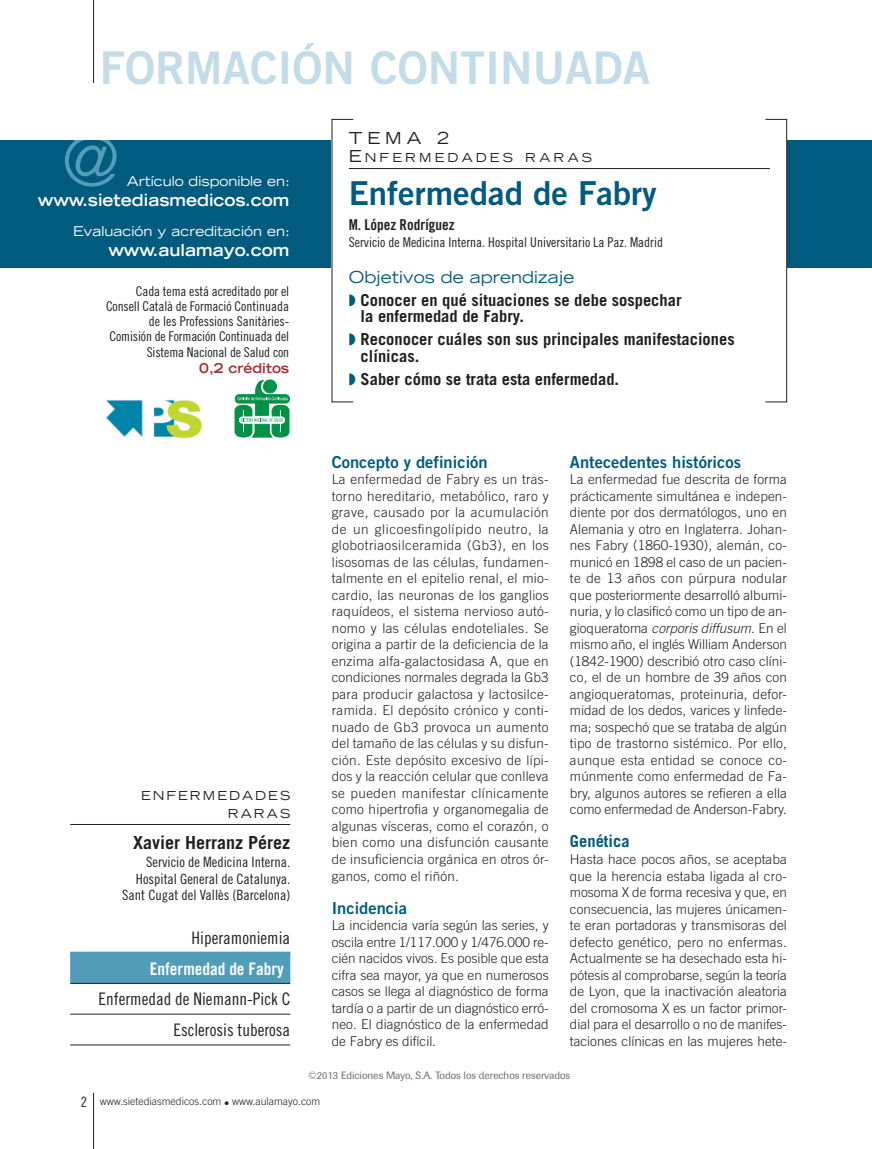
<style>
.page{position:relative;width:872px;height:1149px;background:#fff}
.page>*{position:absolute;margin:0;border:0;box-sizing:border-box;transform-origin:0 0}
.t1{font:expanded 67.8px "Trade Gothic LT Std";color:#fff}
.t2{font:45px "Trade Gothic LT Std Bd 2";color:#c3dce8}
.t3{font:33px "Trade Gothic LT Std Bd 2";color:#005b7f}
.t4{font:700 18px "Trade Gothic LT Std";color:#231f20}
.t5{font:17.25px/30.8px "Trade Gothic LT Std Cn 18";color:#231f20;text-align:right}
.t6{font:17.25px "Trade Gothic LT Std Bd Cn 20";color:#fff}
.t7{font:700 16.5px/23px "Trade Gothic LT Std";color:#231f20}
.t8{font:16.5px "Trade Gothic LT Std Bd 2";color:#005b7f}
.t9{font:700 expanded 16.5px "Trade Gothic LT Std";color:#fff}
.t10{font:700 16.5px "Trade Gothic LT Std";color:#005b7f}
.t11{font:expanded 16.5px "Trade Gothic LT Std";color:#231f20}
.t12{font:15px "Trade Gothic LT Std Bd Cn 20";color:#231f20}
.t13{font:14.25px/16.5px "Trade Gothic LT Std Cn 18";color:#231f20;text-align:right}
.t14{font:300 13.5px/16.5px "Trade Gothic LT Std";color:#231f20;text-align:justify}
.t15{font:13.5px/15.1px "Trade Gothic LT Std Cn 18";letter-spacing:-.01em;color:#231f20;text-align:right}
.t16{font:expanded 13.5px "Trade Gothic LT Std";color:#fff}
.t17{font:700 expanded 13.5px "Trade Gothic LT Std";color:#a72b30}
.t18{font:expanded 12.3px/18px "Trade Gothic LT Std";letter-spacing:.165em;color:#231f20;text-align:right}
.t19{font:expanded 12.3px "Trade Gothic LT Std";letter-spacing:.255em;color:#231f20}
.t20{font:10.5px "Imago";color:#6c6d70}
.t21{font:300 10.5px "Trade Gothic LT Std";color:#231f20}
.s1{font-size:16.5px}
.s2{font-weight:400;font-stretch:expanded;color:#005b7f}
.s3{color:#005b7f}
.s4{font-style:italic}
</style>
<div class="page">
<div style="left:0;top:141px;width:872px;height:127px;background:#005b7f"></div>
<img style="left:106px;top:400px;width:96px;height:39px">
<svg style="left:234px;top:379px;width:56px;height:58px"></svg>
<hr style="left:70px;top:824px;width:220px;height:1px;background:#231f20">
<div style="left:70px;top:951px;width:220px;height:31px;background:#509cb9"></div>
<hr style="left:70px;top:982px;width:220px;height:1px;background:#231f20">
<hr style="left:70px;top:1013px;width:220px;height:1px;background:#231f20">
<hr style="left:70px;top:1044px;width:220px;height:1px;background:#231f20">
<hr style="left:93px;top:1092px;width:1px;height:56px;background:#231f20">
<hr style="left:93px;top:0;width:1px;height:83px;background:#231f20">
<div style="left:332px;top:119px;width:455px;height:283px;background:#fff"></div>
<hr style="left:349px;top:168px;width:421px;height:1px;background:#231f20">
<div style="left:765px;top:119px;width:22px;height:283px;border:1px solid #231f20"></div>
<h2 class="t2" style="left:100px;top:51px;width:552px">FORMACIÓN CONTINUADA</h2>
<h1 class="t1" style="left:64px;top:129px;width:56px">@</h1>
<p class="t16" style="left:127px;top:175px;width:165px">Artículo disponible en:</p>
<p class="t9" style="left:38px;top:192px;width:253px">www.sietediasmedicos.com</p>
<p class="t16" style="left:73px;top:224px;width:218px">Evaluación y acreditación en:</p>
<p class="t9" style="left:108px;top:242px;width:182px">www.aulamayo.com</p>
<p class="t15" style="left:106px;top:285px;width:185px">Cada tema está acreditado por el Consell Català de Formació Continuada de les Professions Sanitàries-Comisión de Formación Continuada del Sistema Nacional de Salud con</p>
<p class="t17" style="left:199px;top:361px;width:91px">0,2 créditos</p>
<p class="t11" style="left:349px;top:130px;width:102px">TEMA 2</p>
<p class="t19" style="left:349px;top:152px;width:245px"><span class="s1">E</span>NFERMEDADES RARAS</p>
<h3 class="t3" style="left:349px;top:181px;width:309px">Enfermedad de Fabry</h3>
<p class="t12" style="left:349px;top:219px;width:107px">M. López Rodríguez</p>
<p class="t15" style="left:349px;top:236px;width:316px">Servicio de Medicina Interna. Hospital Universitario La Paz. Madrid</p>
<p class="t7" style="left:349px;top:268px;width:334px"><span class="s2">Objetivos de aprendizaje<br></span><span class="s3">◗</span> Conocer en qué situaciones se debe sospechar</p>
<p class="t7" style="left:349px;top:307px;width:387px;text-indent:12px">la enfermedad de Fabry.<br><span class="s3">◗</span> Reconocer cuáles son sus principales manifestaciones</p>
<p class="t7" style="left:349px;top:346px;width:272px;text-indent:12px">clínicas.<br><span class="s3">◗</span> Saber cómo se trata esta enfermedad.</p>
<p class="t18" style="left:141px;top:787px;width:151px">ENFERMEDADES<br>RARAS</p>
<h3 class="t4" style="left:133px;top:835px;width:158px">Xavier Herranz Pérez</h3>
<p class="t13" style="left:122px;top:855px;width:170px">Servicio de Medicina Interna.<br>Hospital General de Catalunya.<br>Sant Cugat del Vallès (Barcelona)</p>
<p class="t5" style="left:192px;top:924px;width:100px">Hiperamoniemia</p>
<p class="t6" style="left:150px;top:962px;width:136px">Enfermedad de Fabry</p>
<p class="t5" style="left:99px;top:985px;width:193px">Enfermedad de Niemann-Pick C<br>Esclerosis tuberosa</p>
<p class="t8" style="left:332px;top:456px;width:157px">Concepto y definición</p>
<p class="t14" style="left:332px;top:472px;width:218px">La enfermedad de Fabry es un tras&shy;torno hereditario, metabólico, raro y grave, causado por la acumulación de un glicoesfingolípido neutro, la globotriaosilceramida (Gb3), en los lisosomas de las células, fundamen&shy;talmente en el epitelio renal, el mio&shy;cardio, las neuronas de los ganglios raquídeos, el sistema nervioso autó&shy;nomo y las células endoteliales. Se origina a partir de la deficiencia de la enzima alfa-galactosidasa A, que en condiciones normales degrada la Gb3 para producir galactosa y lactosilce&shy;ramida. El depósito crónico y conti&shy;nuado de Gb3 provoca un aumento del tamaño de las células y su disfun&shy;ción. Este depósito excesivo de lípi&shy;dos y la reacción celular que conlleva se pueden manifestar clínicamente como hipertrofia y organomegalia de algunas vísceras, como el corazón, o bien como una disfunción causante de insuficiencia orgánica en otros ór&shy;ganos, como el riñón.</p>
<p class="t8" style="left:332px;top:901px;width:77px">Incidencia</p>
<p class="t14" style="left:332px;top:918px;width:218px">La incidencia varía según las series, y oscila entre 1/117.000 y 1/476.000 re&shy;cién nacidos vivos. Es posible que esta cifra sea mayor, ya que en numerosos casos se llega al diagnóstico de forma tardía o a partir de un diagnóstico erró&shy;neo. El diagnóstico de la enfermedad de Fabry es difícil.</p>
<p class="t8" style="left:570px;top:456px;width:172px">Antecedentes históricos</p>
<p class="t14" style="left:570px;top:472px;width:218px">La enfermedad fue descrita de forma prácticamente simultánea e indepen&shy;diente por dos dermatólogos, uno en Alemania y otro en Inglaterra. Johan&shy;nes Fabry (1860-1930), alemán, co&shy;municó en 1898 el caso de un pacien&shy;te de 13 años con púrpura nodular que posteriormente desarrolló albumi&shy;nuria, y lo clasificó como un tipo de an&shy;gioqueratoma <span class="s4">corporis diffusum</span>. En el mismo año, el inglés William Anderson (1842-1900) describió otro caso clíni&shy;co, el de un hombre de 39 años con angioqueratomas, proteinuria, defor&shy;midad de los dedos, varices y linfede&shy;ma; sospechó que se trataba de algún tipo de trastorno sistémico. Por ello, aunque esta entidad se conoce co&shy;múnmente como enfermedad de Fa&shy;bry, algunos autores se refieren a ella como enfermedad de Anderson-Fabry.</p>
<p class="t10" style="left:570px;top:835px;width:61px">Genética</p>
<p class="t14" style="left:570px;top:852px;width:218px">Hasta hace pocos años, se aceptaba que la herencia estaba ligada al cro&shy;mosoma X de forma recesiva y que, en consecuencia, las mujeres únicamen&shy;te eran portadoras y transmisoras del defecto genético, pero no enfermas.<br>Actualmente se ha desechado esta hi&shy;pótesis al comprobarse, según la teoría de Lyon, que la inactivación aleatoria del cromosoma X es un factor primor&shy;dial para el desarrollo o no de manifes&shy;taciones clínicas en las mujeres hete-</p>
<p class="t20" style="left:308px;top:1070px;width:263px">©2013 Ediciones Mayo, S.A. Todos los derechos reservados</p>
<p class="t13" style="left:81px;top:1094px;width:8px">2</p>
<p class="t21" style="left:100px;top:1097px;width:222px">www.sietediasmedicos.com • www.aulamayo.com</p>
</div>
